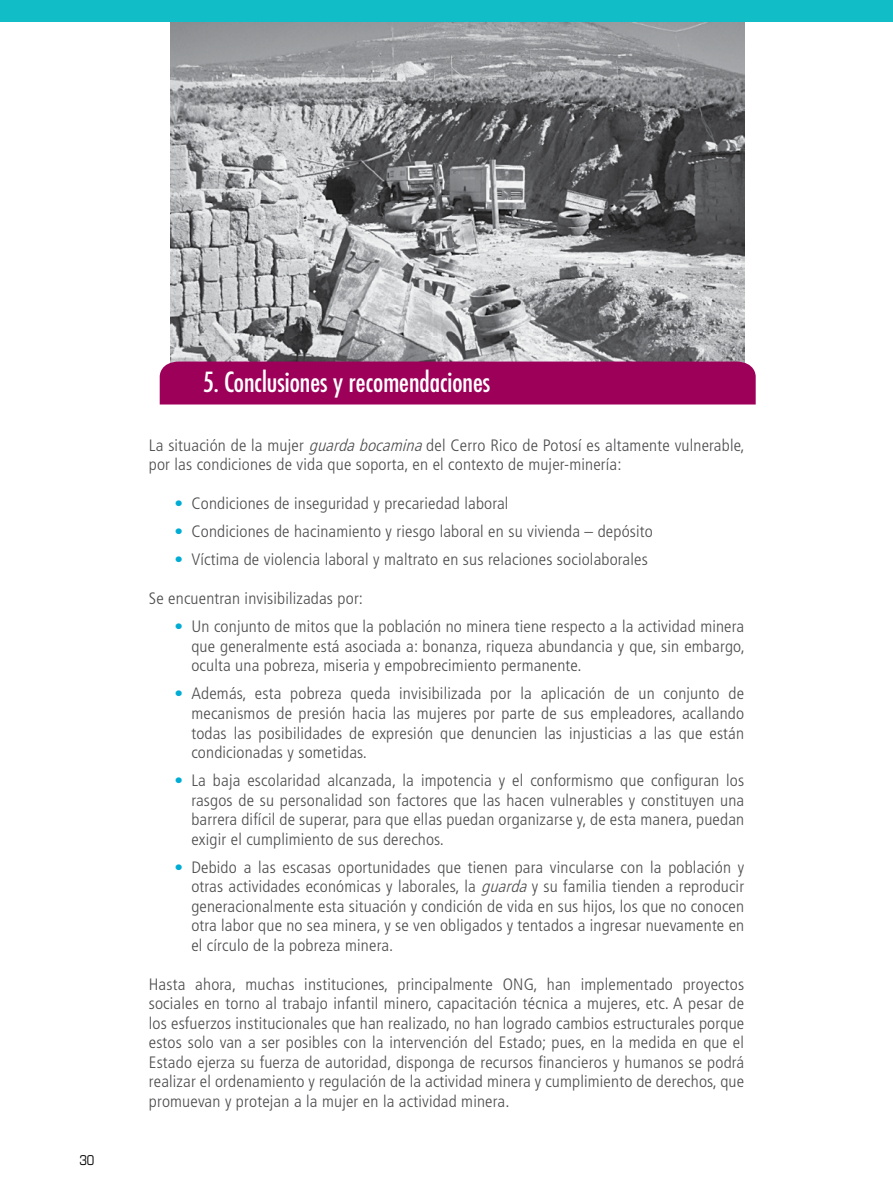
<style>
.page{position:relative;width:893px;height:1191px;background:#fff}
.page>*{position:absolute;margin:0;border:0;box-sizing:border-box;transform-origin:0 0}
.t1{font:condensed 27px "Futura Std";color:#fff}
.t2{font:300 condensed 16.5px/19.5px "Frutiger LT Std";letter-spacing:.01em;color:#4d4d4f;text-align:justify;scale:1.05 1}
.t3{font:condensed 13.5px "Eurostile LT Std";color:#000}
.s1{font-style:italic}
.s2{color:#00acd4}
</style>
<div class="page">
<img style="left:170px;top:21px;width:574px;height:340px">
<div style="left:0;top:0;width:893px;height:21px;background:#11bdc7"></div>
<div style="left:160px;top:361px;width:596px;height:43px;background:#9c0059"></div>
<p class="t3" style="left:79px;top:1152px;width:17px">30</p>
<h1 class="t1" style="left:203px;top:366px;width:289px">5. Conclusiones y recomendaciones</h1>
<p class="t2" style="left:149px;top:435px;width:569px">La situación de la mujer <span class="s1">guardabocamina</span>del Cerro Rico de Potosí es altamente vulnerable, por las condiciones de vida que soporta, en el contexto de mujer-minería:</p>
<p class="t2" style="left:174px;top:494px;width:320px"><span class="s2">•</span> Condiciones de inseguridad y precariedad laboral</p>
<p class="t2" style="left:174px;top:522px;width:457px"><span class="s2">•</span> Condiciones de hacinamiento y riesgo laboral en su vivienda – depósito</p>
<p class="t2" style="left:174px;top:550px;width:452px"><span class="s2">•</span> Víctima de violencia laboral y maltrato en sus relaciones sociolaborales</p>
<p class="t2" style="left:149px;top:589px;width:206px">Se encuentran invisibilizadas por:</p>
<p class="t2" style="left:191px;top:617px;width:529px;text-indent:-17px"><span class="s2">•</span> Un conjunto de mitos que la población no minera tiene respecto a la actividad minera que generalmente está asociada a: bonanza, riqueza abundancia y que, sin embargo, oculta una pobreza, miseria y empobrecimiento permanente.</p>
<p class="t2" style="left:191px;top:684px;width:528px;text-indent:-17px"><span class="s2">•</span> Además, esta pobreza queda invisibilizada por la aplicación de un conjunto de mecanismos de presión hacia las mujeres por parte de sus empleadores, acallando todas las posibilidades de expresión que denuncien las injusticias a las que están condicionadas y sometidas.</p>
<p class="t2" style="left:191px;top:771px;width:528px;text-indent:-17px"><span class="s2">•</span> La baja escolaridad alcanzada, la impotencia y el conformismo que configuran los rasgos de su personalidad son factores que las hacen vulnerables y constituyen una barrera difícil de superar, para que ellas puedan organizarse y, de esta manera, puedan exigir el cumplimiento de sus derechos.</p>
<p class="t2" style="left:191px;top:857px;width:528px;text-indent:-17px"><span class="s2">•</span> Debido a las escasas oportunidades que tienen para vincularse con la población y otras actividades económicas y laborales, la <span class="s1">guarda</span>y su familia tienden a reproducir generacionalmente esta situación y condición de vida en sus hijos, los que no conocen otra labor que no sea minera, y se ven obligados y tentados a ingresar nuevamente en el círculo de la pobreza minera.</p>
<p class="t2" style="left:149px;top:974px;width:569px">Hasta ahora, muchas instituciones, principalmente ONG, han implementado proyectos sociales en torno al trabajo infantil minero, capacitación técnica a mujeres, etc. A pesar de los esfuerzos institucionales que han realizado, no han logrado cambios estructurales porque estos solo van a ser posibles con la intervención del Estado; pues, en la medida en que el Estado ejerza su fuerza de autoridad, disponga de recursos financieros y humanos se podrá realizar el ordenamiento y regulación de la actividad minera y cumplimiento de derechos, que promuevan y protejan a la mujer en la actividad minera.</p>
</div>
